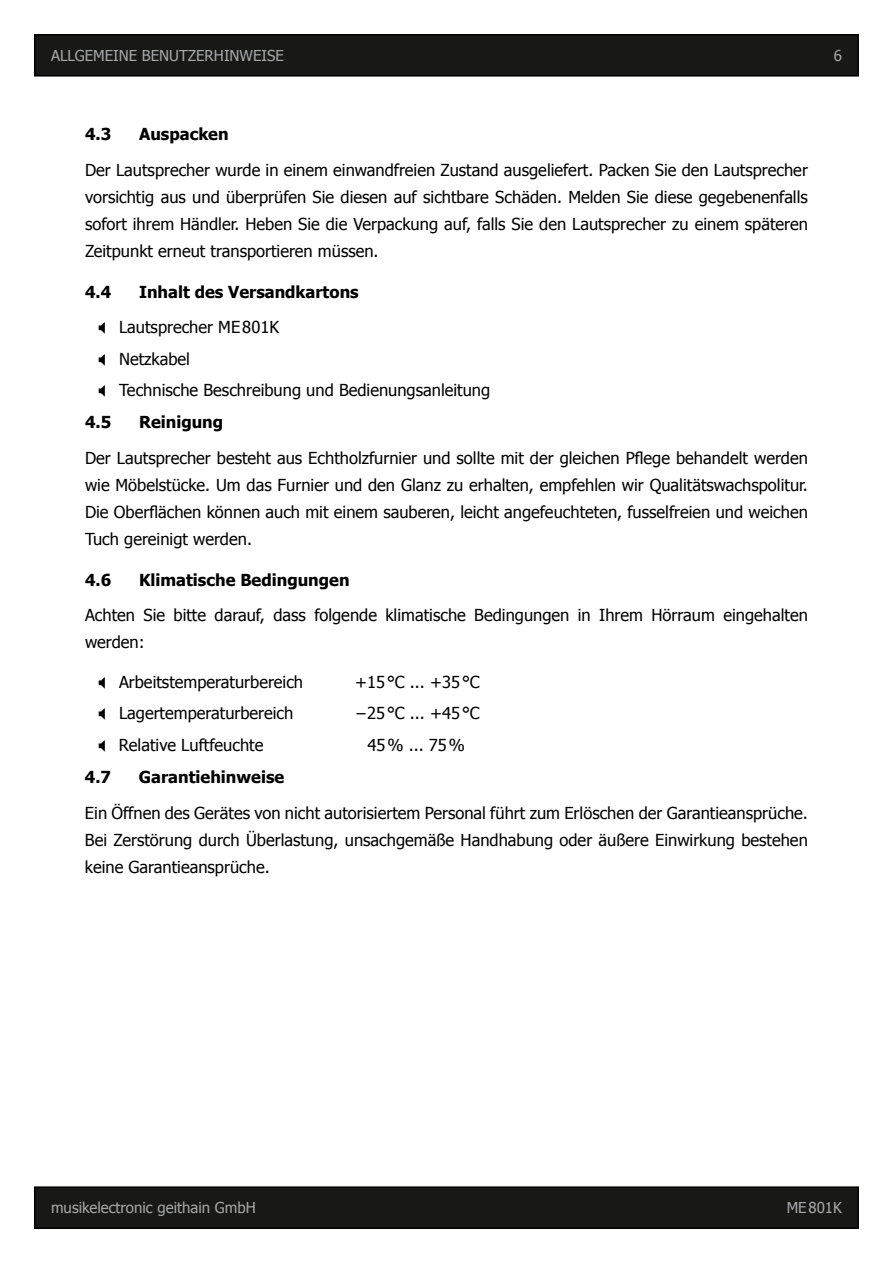
<style>
.page{position:relative;width:893px;height:1263px;background:#fff}
.page>*{position:absolute;margin:0;border:0;box-sizing:border-box;transform-origin:0 0}
.t1{font:16.5px/27px "Tahoma";color:#000;text-align:justify}
.t2{font:700 16.5px "Tahoma";color:#000}
.t3{font:15px "Tahoma";color:#a6a7a9}
</style>
<div class="page">
<div style="left:35px;top:35px;width:823px;height:41px;background:#181817"></div>
<div style="left:34px;top:34px;width:825px;height:43px;border:2px solid #000"></div>
<div style="left:35px;top:1187px;width:823px;height:41px;background:#181817"></div>
<div style="left:34px;top:1186px;width:825px;height:43px;border:2px solid #000"></div>
<p class="t3" style="left:51px;top:46px;width:234px">ALLGEMEINE BENUTZERHINWEISE</p>
<p class="t3" style="left:834px;top:45px;width:10px">6</p>
<p class="t2" style="left:85px;top:123px;width:28px">4.3</p>
<p class="t2" style="left:139px;top:123px;width:91px">Auspacken</p>
<p class="t1" style="left:85px;top:155px;width:724px">Der Lautsprecher wurde in einem einwandfreien Zustand ausgeliefert. Packen Sie den Lautsprecher vorsichtig aus und überprüfen Sie diesen auf sichtbare Schäden. Melden Sie diese gegebenenfalls sofort ihrem Händler. Heben Sie die Verpackung auf, falls Sie den Lautsprecher zu einem späteren Zeitpunkt erneut transportieren müssen.</p>
<p class="t2" style="left:85px;top:280px;width:28px">4.4</p>
<p class="t2" style="left:139px;top:280px;width:221px">Inhalt des Versandkartons</p>
<p class="t1" style="left:119px;top:311px;width:373px;line-height:31.2px;text-align:left">Lautsprecher ME801K<br>Netzkabel<br>Technische Beschreibung und Bedienungsanleitung</p>
<p class="t2" style="left:85px;top:411px;width:28px">4.5</p>
<p class="t2" style="left:139px;top:411px;width:86px">Reinigung</p>
<p class="t1" style="left:85px;top:444px;width:724px">Der Lautsprecher besteht aus Echtholzfurnier und sollte mit der gleichen Pflege behandelt werden wie Möbelstücke. Um das Furnier und den Glanz zu erhalten, empfehlen wir Qualitätswachspolitur.<br>Die Oberflächen können auch mit einem sauberen, leicht angefeuchteten, fusselfreien und weichen Tuch gereinigt werden.</p>
<p class="t2" style="left:85px;top:568px;width:28px">4.6</p>
<p class="t2" style="left:139px;top:568px;width:212px">Klimatische Bedingungen</p>
<p class="t1" style="left:85px;top:601px;width:724px">Achten Sie bitte darauf, dass folgende klimatische Bedingungen in Ihrem Hörraum eingehalten werden:</p>
<p class="t1" style="left:119px;top:668px;width:186px">Arbeitstemperaturbereich</p>
<p class="t1" style="left:355px;top:668px;width:126px">+15°C ... +35°C</p>
<p class="t1" style="left:119px;top:699px;width:176px">Lagertemperaturbereich</p>
<p class="t1" style="left:355px;top:699px;width:126px">−25°C ... +45°C</p>
<p class="t1" style="left:119px;top:730px;width:146px">Relative Luftfeuchte</p>
<p class="t1" style="left:367px;top:730px;width:99px">45% ... 75%</p>
<p class="t2" style="left:85px;top:766px;width:28px">4.7</p>
<p class="t2" style="left:139px;top:766px;width:147px">Garantiehinweise</p>
<p class="t1" style="left:85px;top:798px;width:724px">Ein Öffnen des Gerätes von nicht autorisiertem Personal führt zum Erlöschen der Garantieansprüche.<br>Bei Zerstörung durch Überlastung, unsachgemäße Handhabung oder äußere Einwirkung bestehen keine Garantieansprüche.</p>
<p class="t3" style="left:51px;top:1198px;width:206px">musikelectronic geithain GmbH</p>
<p class="t3" style="left:787px;top:1198px;width:57px">ME801K</p>
</div>
